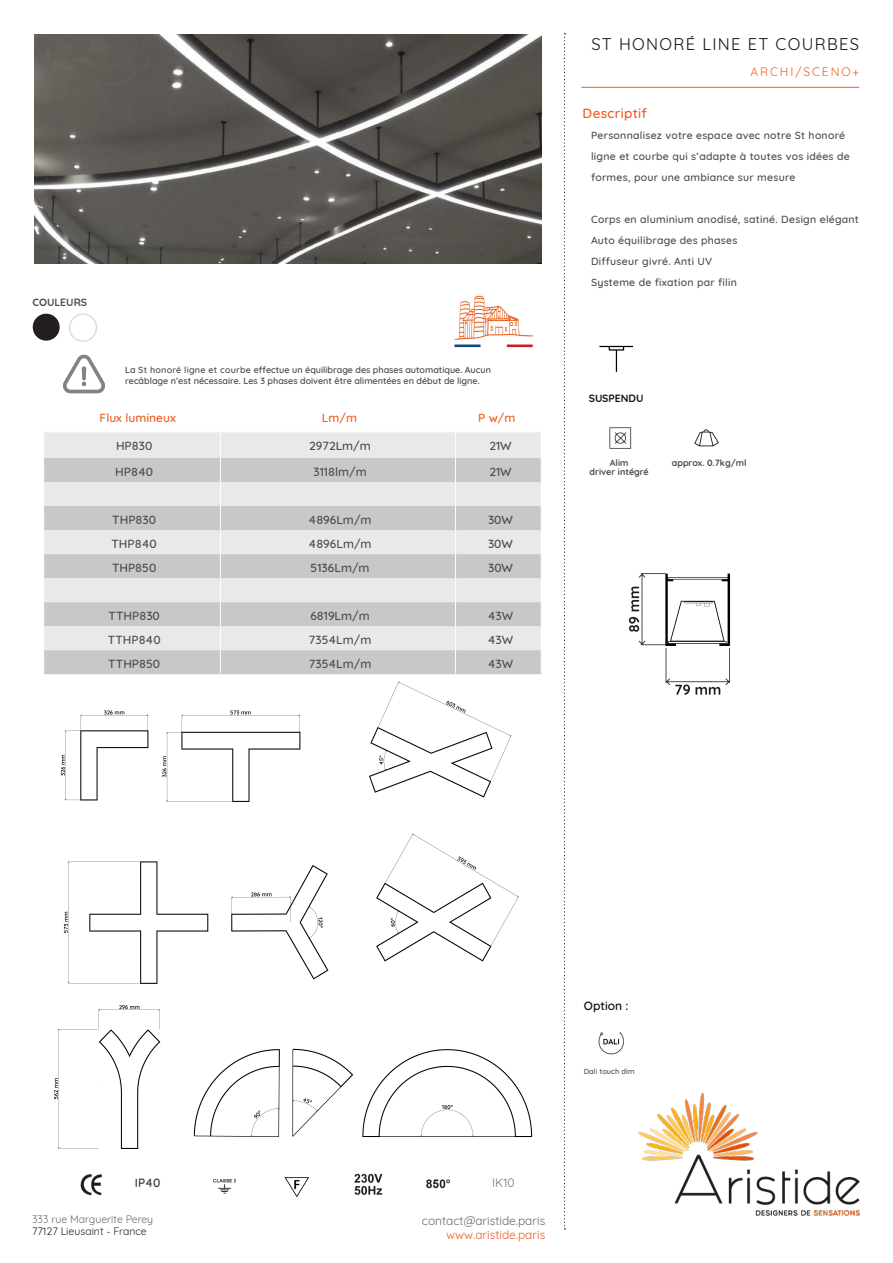
<style>
.page{position:relative;width:893px;height:1263px;background:#fff}
.page>*{position:absolute;margin:0;border:0;box-sizing:border-box;transform-origin:0 0}
.t1{font:16.5px "Quicksand";letter-spacing:.08em;color:#101216}
.t2{font:500 13.5px "Quicksand";letter-spacing:.025em;color:#ee5d22}
.t3{font:500 12px "Quicksand";color:#4b4c4d}
.t4{font:12px "Quicksand";color:#6d6767}
.t5{font:500 12px "Quicksand";color:#ee5d22}
.t6{font:12px "Quicksand";color:#ee5d22}
.t7{font:12px "Quicksand";letter-spacing:.16em;color:#ee5d22}
.t8{font:600 12px "Quicksand";color:#101216}
.t9{font:600 12px "Quicksand";color:#3e3e3f}
.t10{font:12px "Quicksand";color:#777272}
.t11{font:500 10.5px/21px "Quicksand";letter-spacing:.025em;color:#4b4c4d}
.t12{font:10.5px "Quicksand";color:#6d6767}
.t13{font:10.5px "Quicksand";color:#231f20}
.t14{font:700 10.5px "Quicksand";color:#101216}
.t15{font:700 10.5px "Quicksand";color:#4b4c4d}
.t16{font:600 9px/10.8px "Quicksand";color:#4b4c4d}
.t17{font:700 9px "Quicksand";color:#4b4c4d}
.t18{font:500 7.5px "Quicksand";color:#4b4c4d}
.s1{font-weight:500}
</style>
<div class="page">
<svg style="left:44px;top:432px;width:497px;height:241px"></svg>
<img style="left:638px;top:1092px;width:222px;height:124px">
<img style="left:599px;top:345px;width:35px;height:27px">
<img style="left:54px;top:681px;width:479px;height:468px">
<img style="left:694px;top:429px;width:25px;height:18px">
<img style="left:598px;top:1032px;width:26px;height:23px">
<img style="left:426px;top:1179px;width:24px;height:10px">
<img style="left:213px;top:1173px;width:170px;height:25px">
<img style="left:80px;top:1174px;width:22px;height:22px">
<img style="left:609px;top:427px;width:22px;height:22px">
<img style="left:35px;top:34px;width:507px;height:230px">
<img style="left:628px;top:573px;width:103px;height:122px">
<hr style="left:581px;top:87px;width:278px;height:1px;background:#ee5d22">
<img style="left:454px;top:295px;width:79px;height:53px">
<div style="left:33px;top:314px;width:27px;height:27px;background:#231f20;border-radius:50%"></div>
<div style="left:69px;top:313px;width:28px;height:29px;border:2px solid #dcdddf;border-radius:50%"></div>
<img style="left:63px;top:354px;width:41px;height:40px">
<svg style="left:564px;top:33px;width:1px;height:1196px"></svg>
<p class="t15" style="left:32px;top:294px;width:56px">COULEURS</p>
<p class="t16" style="left:125px;top:363px;width:367px">La <span class="s1">St honoré ligne et courbe</span> effectue un équilibrage des phases automatique. Aucun recâblage n’est nécessaire. Les 3 phases doivent être alimentées en début de ligne.</p>
<p class="t5" style="left:100px;top:408px;width:78px">Flux lumineux</p>
<p class="t5" style="left:322px;top:408px;width:37px">Lm/m</p>
<p class="t5" style="left:478px;top:408px;width:39px">P w/m</p>
<p class="t3" style="left:116px;top:436px;width:38px">HP830</p>
<p class="t3" style="left:309px;top:436px;width:63px">2972Lm/m</p>
<p class="t3" style="left:489px;top:436px;width:24px">21W</p>
<p class="t3" style="left:115px;top:462px;width:39px">HP840</p>
<p class="t3" style="left:313px;top:462px;width:55px">3118lm/m</p>
<p class="t3" style="left:489px;top:462px;width:24px">21W</p>
<p class="t3" style="left:112px;top:510px;width:45px">THP830</p>
<p class="t3" style="left:309px;top:510px;width:65px">4896Lm/m</p>
<p class="t3" style="left:488px;top:510px;width:26px">30W</p>
<p class="t3" style="left:112px;top:534px;width:47px">THP840</p>
<p class="t3" style="left:309px;top:534px;width:65px">4896Lm/m</p>
<p class="t3" style="left:488px;top:534px;width:26px">30W</p>
<p class="t3" style="left:112px;top:558px;width:46px">THP850</p>
<p class="t3" style="left:311px;top:558px;width:61px">5136Lm/m</p>
<p class="t3" style="left:488px;top:558px;width:26px">30W</p>
<p class="t3" style="left:108px;top:606px;width:53px">TTHP830</p>
<p class="t3" style="left:310px;top:606px;width:61px">6819Lm/m</p>
<p class="t3" style="left:488px;top:606px;width:27px">43W</p>
<p class="t3" style="left:108px;top:630px;width:54px">TTHP840</p>
<p class="t3" style="left:309px;top:630px;width:64px">7354Lm/m</p>
<p class="t3" style="left:488px;top:630px;width:27px">43W</p>
<p class="t3" style="left:108px;top:654px;width:54px">TTHP850</p>
<p class="t3" style="left:309px;top:654px;width:64px">7354Lm/m</p>
<p class="t3" style="left:488px;top:654px;width:27px">43W</p>
<h1 class="t1" style="left:591px;top:32px;width:269px">ST HONORÉ LINE ET COURBES</h1>
<p class="t7" style="left:750px;top:62px;width:110px">ARCHI/SCENO+</p>
<p class="t2" style="left:583px;top:102px;width:66px">Descriptif</p>
<p class="t11" style="left:591px;top:124px;width:260px">Personnalisez votre espace avec notre St honoré ligne et courbe qui s’adapte à toutes vos idées de formes, pour une ambiance sur mesure</p>
<p class="t11" style="left:591px;top:208px;width:269px">Corps en aluminium anodisé, satiné. Design elégant Auto équilibrage des phases<br>Diffuseur givré. Anti UV<br>Systeme de fixation par filin</p>
<p class="t14" style="left:589px;top:389px;width:56px">SUSPENDU</p>
<p class="t17" style="left:610px;top:455px;width:20px">Alim</p>
<p class="t17" style="left:672px;top:456px;width:76px">approx. 0.7kg/ml</p>
<p class="t17" style="left:590px;top:464px;width:61px">driver intégré</p>
<p class="t8" style="left:584px;top:996px;width:46px">Option :</p>
<p class="t18" style="left:584px;top:1066px;width:52px">Dali touch dim</p>
<p class="t9" style="left:135px;top:1174px;width:27px">IP40</p>
<p class="t10" style="left:492px;top:1174px;width:24px">IK10</p>
<p class="t12" style="left:32px;top:1210px;width:123px">333 rue Marguerite Perey</p>
<p class="t13" style="left:32px;top:1223px;width:116px">77127 Lieusaint - France</p>
<p class="t4" style="left:422px;top:1211px;width:125px">contact@aristide.paris</p>
<p class="t6" style="left:446px;top:1226px;width:101px">www.aristide.paris</p>
</div>
